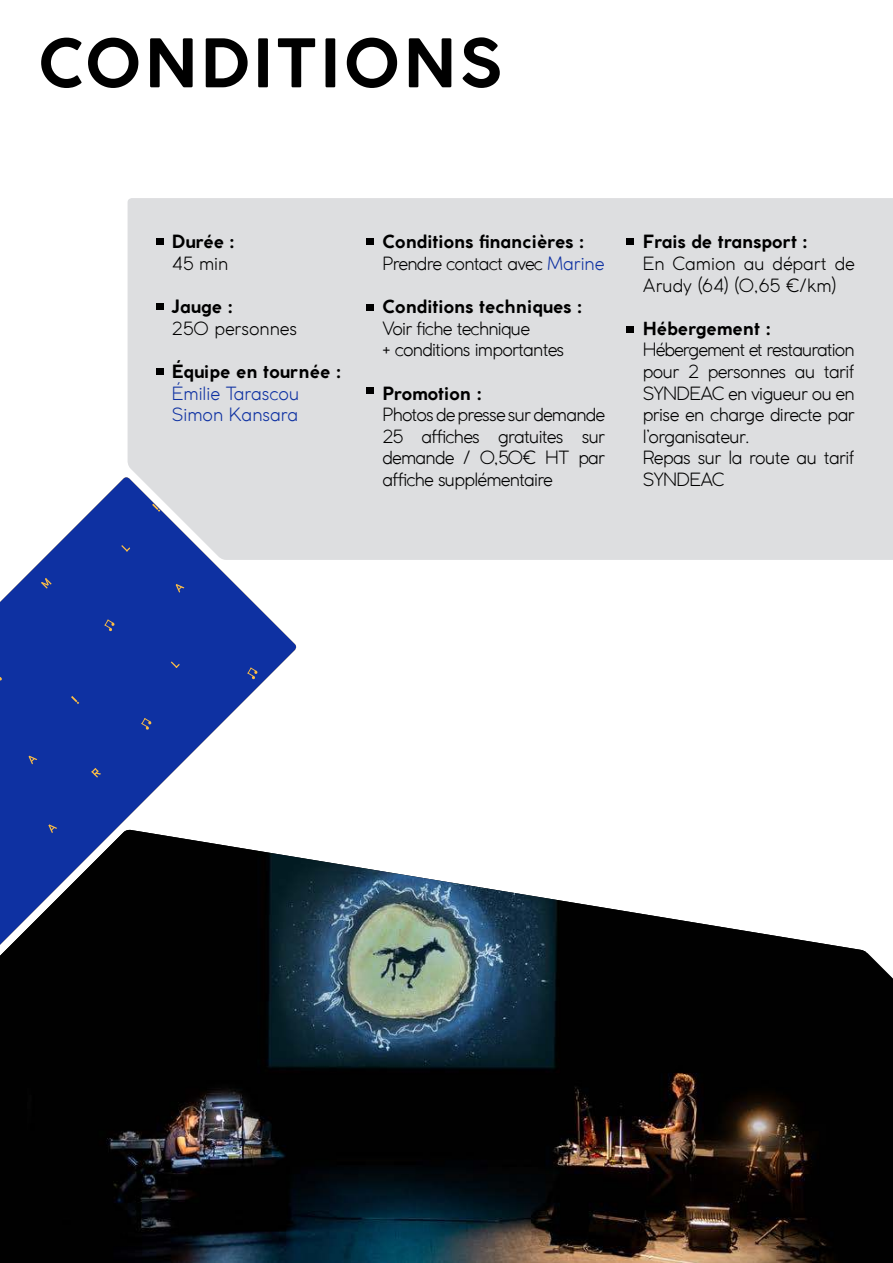
<style>
.page{position:relative;width:893px;height:1263px;background:#fff}
.page>*{position:absolute;margin:0;border:0;box-sizing:border-box;transform-origin:0 0}
.t1{font:700 66px "Coco Gothic";letter-spacing:.05em;color:#000}
.t2{font:300 18px/21.6px "Coco Gothic";letter-spacing:-.04em;color:#000}
.t3{font:700 18px/21.6px "Coco Gothic";color:#000}
.t4{font:300 18px/21.6px "Coco Gothic";color:#000}
.t5{font:300 18px/21.6px "Coco Gothic";color:#0e31a2}
.s1{font-weight:300}
.s2{font-weight:300;color:#0e31a2}
</style>
<div class="page">
<svg style="left:0;top:477px;width:297px;height:352px;fill:#0e31a2"></svg>
<svg style="left:29px;top:756px;width:8px;height:8px"></svg>
<svg style="left:49px;top:824px;width:8px;height:5px"></svg>
<svg style="left:91px;top:768px;width:10px;height:10px"></svg>
<svg style="left:71px;top:696px;width:8px;height:8px"></svg>
<svg style="left:0;top:674px;width:2px;height:7px"></svg>
<svg style="left:193px;top:817px;width:9px;height:8px"></svg>
<svg style="left:41px;top:578px;width:11px;height:11px"></svg>
<svg style="left:244px;top:590px;width:10px;height:9px"></svg>
<svg style="left:176px;top:584px;width:8px;height:9px"></svg>
<svg style="left:216px;top:751px;width:9px;height:10px"></svg>
<svg style="left:121px;top:545px;width:7px;height:7px"></svg>
<svg style="left:171px;top:661px;width:9px;height:7px"></svg>
<svg style="left:44px;top:505px;width:9px;height:8px"></svg>
<svg style="left:104px;top:619px;width:11px;height:12px"></svg>
<svg style="left:247px;top:667px;width:11px;height:12px"></svg>
<svg style="left:141px;top:718px;width:11px;height:12px"></svg>
<svg style="left:280px;top:795px;width:10px;height:12px"></svg>
<div style="left:128px;top:198px;width:765px;height:362px;background:#dddee0"></div>
<div style="left:156px;top:238px;width:7px;height:7px;background:#000"></div>
<div style="left:156px;top:303px;width:7px;height:6px;background:#000"></div>
<div style="left:156px;top:368px;width:7px;height:7px;background:#000"></div>
<div style="left:366px;top:238px;width:8px;height:7px;background:#000"></div>
<div style="left:366px;top:304px;width:8px;height:7px;background:#000"></div>
<div style="left:366px;top:387px;width:8px;height:7px;background:#000"></div>
<div style="left:626px;top:238px;width:8px;height:7px;background:#000"></div>
<div style="left:626px;top:326px;width:8px;height:6px;background:#000"></div>
<svg style="left:0;top:829px;width:893px;height:434px;fill:#010101"></svg>
<img style="left:0;top:830px;width:866px;height:433px">
<h1 class="t1" style="left:38px;top:36px;width:465px">CONDITIONS</h1>
<p class="t3" style="left:172px;top:232px;width:64px">Durée :</p>
<p class="t2" style="left:172px;top:253px;width:58px">45 min</p>
<p class="t3" style="left:172px;top:297px;width:62px">Jauge :</p>
<p class="t4" style="left:172px;top:318px;width:127px">250 personnes</p>
<p class="t3" style="left:172px;top:362px;width:170px">Équipe en tournée :</p>
<p class="t5" style="left:172px;top:383px;width:129px">Émilie Tarascou<br>Simon Kansara</p>
<p class="t3" style="left:383px;top:231px;width:223px">Conditions financières :<br><span class="s1">Prendre contact avec</span> <span class="s2">Marine</span></p>
<p class="t3" style="left:383px;top:297px;width:200px">Conditions techniques :</p>
<p class="t2" style="left:383px;top:317px;width:183px">Voir fiche technique<br>+ conditions importantes</p>
<p class="t3" style="left:383px;top:384px;width:100px">Promotion :</p>
<p class="t2" style="left:383px;top:404px;width:224px;text-align:justify">Photos de presse sur demande 25 affiches gratuites sur demande / 0,50€ HT par affiche supplémentaire</p>
<p class="t3" style="left:643px;top:232px;width:166px">Frais de transport :</p>
<p class="t4" style="left:643px;top:253px;width:213px">En Camion au départ de<br>Arudy (64) (0,65 €/km)</p>
<p class="t3" style="left:643px;top:319px;width:129px">Hébergement :</p>
<p class="t2" style="left:643px;top:340px;width:213px">Hébergement et restauration pour 2 personnes au tarif<br>SYNDEAC en vigueur ou en prise en charge directe par l’organisateur.<br>Repas sur la route au tarif<br>SYNDEAC</p>
</div>
